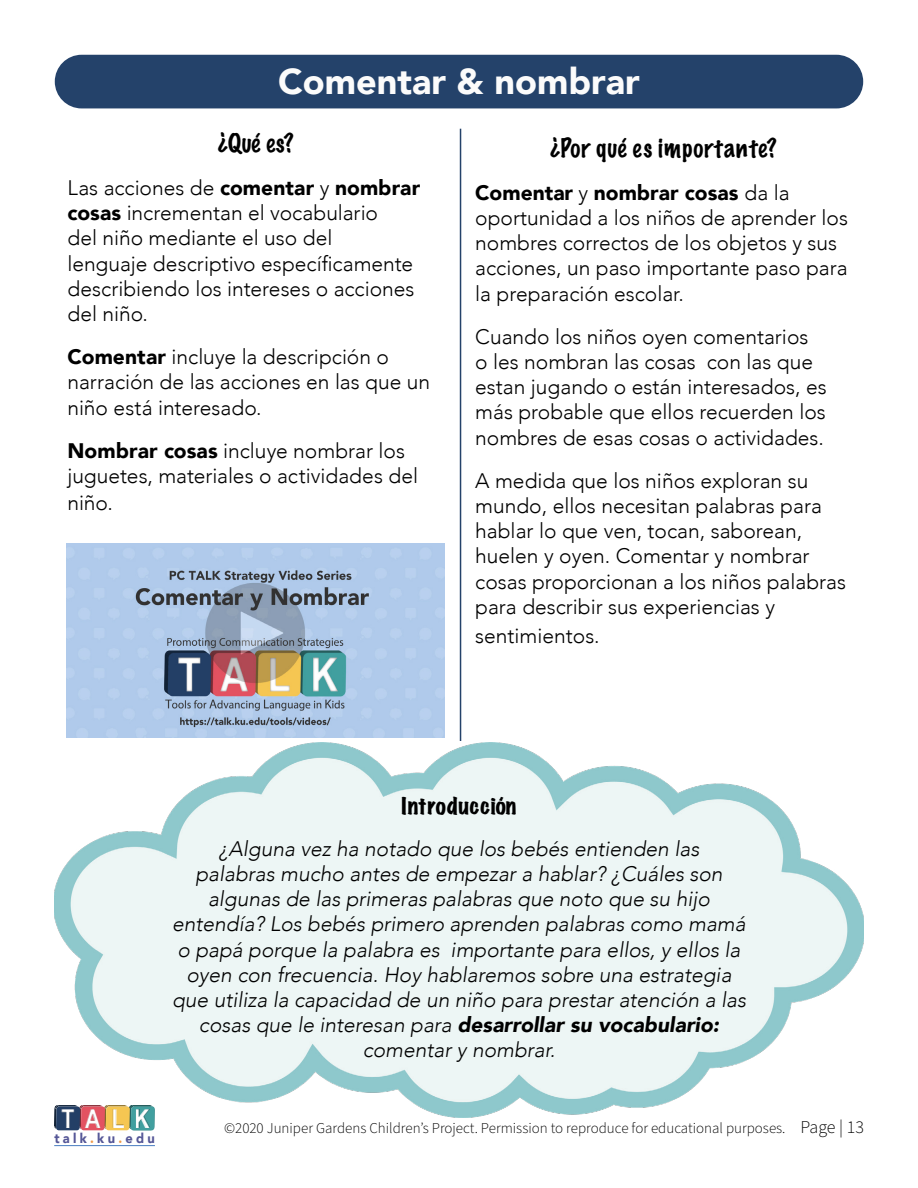
<style>
.page{position:relative;width:918px;height:1188px;background:#fff}
.page>*{position:absolute;margin:0;border:0;box-sizing:border-box;transform-origin:0 0}
.TOC_Headers_To_Pull_In{font:900 36px "Avenir";color:#fbfbfb}
.t1{font:700 25.95px "Arial Narrow";color:#fff}
.t2{font:100 24px "Marker Felt";letter-spacing:.035em;color:#000}
.t3{font:300 21px/25.2px "Avenir";color:#000}
.t4{font:italic 300 21px/25.2px "Avenir";color:#000;text-align:center}
.t5{font:expanded 21px "Marker Felt";letter-spacing:.035em;color:#000}
.t6{font:300 15px "Source Sans Pro";color:#000}
.t7{font:900 13.65px "Avenir";letter-spacing:.255em;color:#555797;scale:.94 1}
.s1{font-weight:900}
.s2{color:#ef9a4a}
.s3{font-size:18px}
</style>
<div class="page">
<svg style="left:54px;top:1117px;width:101px;height:13px"></svg>
<hr style="left:54px;top:1145px;width:101px;height:1px;background:#4e82c3">
<div style="left:55px;top:55px;width:808px;height:53px;background:#24426a;border-radius:27px"></div>
<hr style="left:460px;top:129px;width:1px;height:612px;background:#24426a">
<img style="left:54px;top:742px;width:810px;height:375px">
<img style="left:67px;top:543px;width:377px;height:194px">
<p class="TOC_Headers_To_Pull_In" style="left:278px;top:50px;width:363px">Comentar &amp; nombrar</p>
<p class="t2" style="left:218px;top:124px;width:77px">¿Qué es?</p>
<p class="t3" style="left:68px;top:175px;width:354px">Las acciones de <span class="s1">comentar</span> y <span class="s1">nombrar cosas</span> incrementan el vocabulario<br>del niño mediante el uso del<br>lenguaje descriptivo específicamente describiendo los intereses o acciones del niño.</p>
<p class="t3" style="left:68px;top:344px;width:364px"><span class="s1">Comentar</span> incluye la descripción o narración de las acciones en las que un niño está interesado.</p>
<p class="t3" style="left:68px;top:438px;width:352px;line-height:26.1px"><span class="s1">Nombrar cosas</span> incluye nombrar los juguetes, materiales o actividades del niño.</p>
<p class="t2" style="left:551px;top:128px;width:228px">¿Por qué es importante?</p>
<p class="t3" style="left:475px;top:180px;width:374px"><span class="s1">Comentar</span> y <span class="s1">nombrar cosas</span> da la oportunidad a los niños de aprender los nombres correctos de los objetos y sus acciones, un paso importante paso para la preparación escolar.</p>
<p class="t3" style="left:475px;top:324px;width:353px">Cuando los niños oyen comentarios<br>o les nombran las cosas con las que estan jugando o están interesados, es más probable que ellos recuerden los nombres de esas cosas o actividades.</p>
<p class="t3" style="left:475px;top:468px;width:372px">A medida que los niños exploran su mundo, ellos necesitan palabras para hablar lo que ven, tocan, saborean, huelen y oyen. Comentar y nombrar cosas proporcionan a los niños palabras para describir sus experiencias y</p>
<p class="t3" style="left:475px;top:623px;width:126px">sentimientos.</p>
<p class="t1" style="left:62px;top:1099px;width:90px">TALK</p>
<p class="t7" style="left:54px;top:1126px;width:108px">talk<span class="s2">.</span>ku<span class="s2">.</span>edu</p>
<p class="t5" style="left:402px;top:790px;width:116px">Introducción</p>
<p class="t4" style="left:172px;top:836px;width:575px">¿Alguna vez ha notado que los bebés entienden las<br>palabras mucho antes de empezar a hablar? ¿Cuáles son algunas de las primeras palabras que noto que su hijo entendía? Los bebés primero aprenden palabras como mamá o papá porque la palabra es importante para ellos, y ellos la oyen con frecuencia. Hoy hablaremos sobre una estrategia que utiliza la capacidad de un niño para prestar atención a las cosas que le interesan para <span class="s1">desarrollar su vocabulario: </span>comentar y nombrar.</p>
<p class="t6" style="left:224px;top:1118px;width:641px">©2020 Juniper Gardens Children’s Project. Permission to reproduce for educational purposes. <span class="s3">Page | 13</span></p>
</div>
